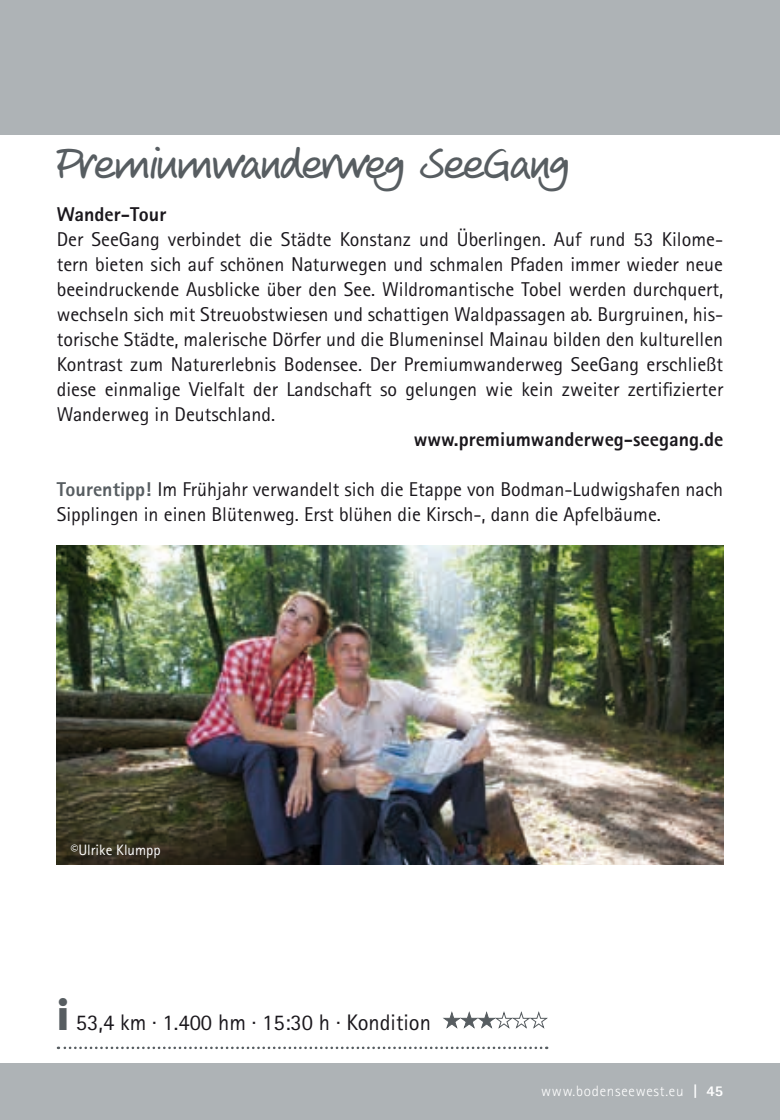
<style>
.page{position:relative;width:780px;height:1120px;background:#fff}
.page>*{position:absolute;margin:0;border:0;box-sizing:border-box;transform-origin:0 0}
.t1{font:45px "Veneto Handwriting";color:#575d61}
.t2{font:22.5px "Rotis Sans Serif";color:#1a171c}
.t3{font:20px/25px "Rotis Sans Serif";color:#1a171c;text-align:justify}
.t4{font:800 20px "Rotis Sans Serif";color:#1a171c}
.t5{font:300 15px "Rotis Sans Serif";letter-spacing:.05em;color:#fff}
.t6{font:15px "Rotis Sans Serif";color:#fff}
.s1{font-weight:800;color:#575d61}
.s2{font-family:"Bauhaus";font-weight:700;font-size:45px;color:#575d61}
.s3{font-weight:800}
</style>
<div class="page">
<div style="left:0;top:1063px;width:780px;height:57px;background:#aeb3b6"></div>
<div style="left:0;top:0;width:780px;height:135px;background:#aeb3b6"></div>
<svg style="left:58px;top:1046px;width:489px;height:3px"></svg>
<svg style="left:443px;top:1011px;width:105px;height:18px"></svg>
<img style="left:57px;top:546px;width:666px;height:319px">
<h1 class="t1" style="left:57px;top:139px;width:513px">Premiumwanderweg SeeGang</h1>
<p class="t4" style="left:57px;top:202px;width:111px">Wander-Tour</p>
<p class="t3" style="left:57px;top:227px;width:668px">Der SeeGang verbindet die Städte Konstanz und Überlingen. Auf rund 53 Kilome&shy;tern bieten sich auf schönen Naturwegen und schmalen Pfaden immer wieder neue beeindruckende Ausblicke über den See. Wildromantische Tobel werden durchquert, wechseln sich mit Streuobstwiesen und schattigen Waldpassagen ab. Burgruinen, his&shy;torische Städte, malerische Dörfer und die Blumeninsel Mainau bilden den kulturellen Kontrast zum Naturerlebnis Bodensee. Der Premiumwanderweg SeeGang erschließt diese einmalige Vielfalt der Landschaft so gelungen wie kein zweiter zertifizierter Wanderweg in Deutschland.</p>
<p class="t4" style="left:414px;top:427px;width:311px">www.premiumwanderweg-seegang.de</p>
<p class="t3" style="left:57px;top:477px;width:668px"><span class="s1">Tourentipp!</span> Im Frühjahr verwandelt sich die Etappe von Bodman-Ludwigshafen nach<br>Sipplingen in einen Blütenweg. Erst blühen die Kirsch-, dann die Apfelbäume.</p>
<p class="t6" style="left:71px;top:841px;width:91px">©Ulrike Klumpp</p>
<p class="t2" style="left:57px;top:1008px;width:376px"><span class="s2">i</span> 53,4 km · 1.400 hm · 15:30 h · Kondition</p>
<p class="t5" style="left:541px;top:1082px;width:184px">www.bodenseewest.eu <span class="s3">| 45</span></p>
</div>
